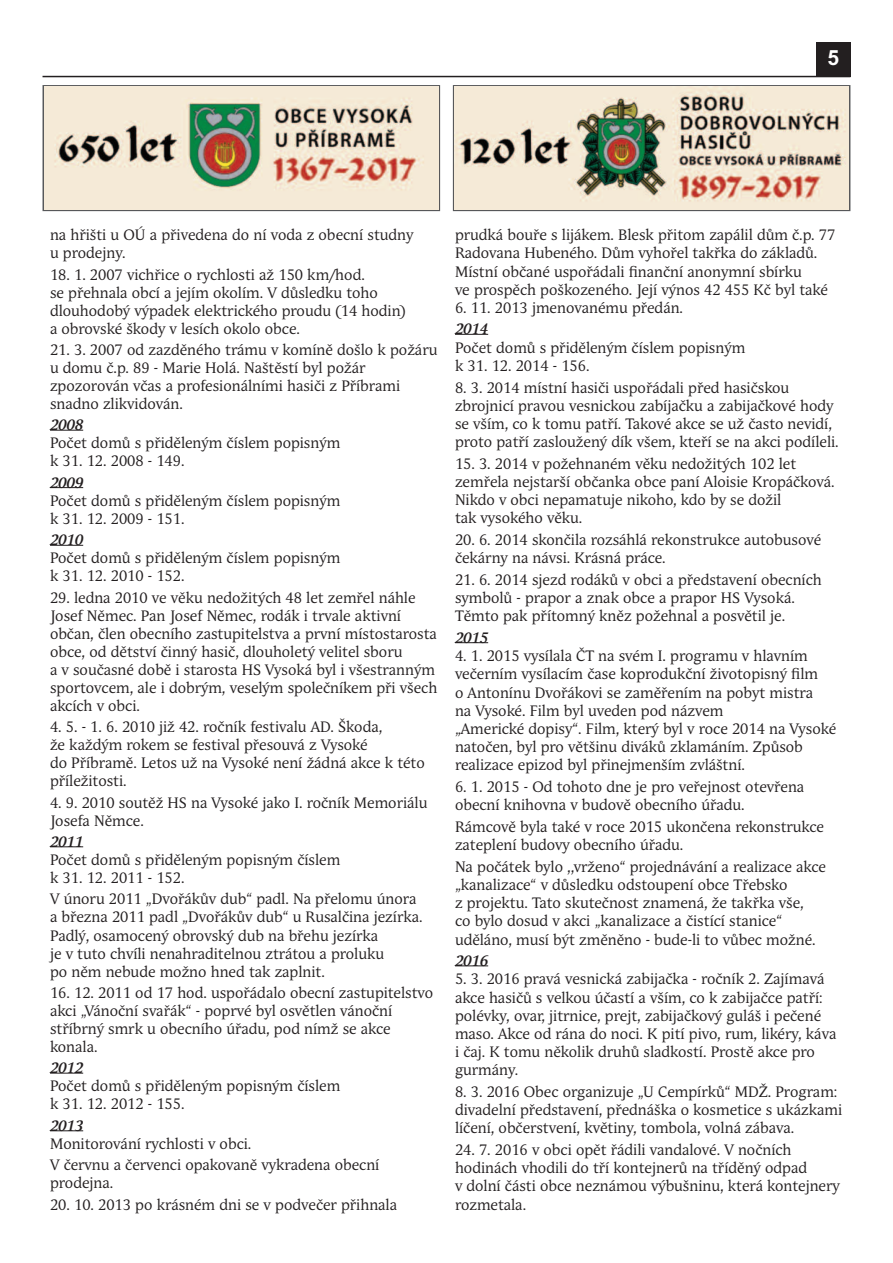
<style>
.page{position:relative;width:893px;height:1263px;background:#fff}
.page>*{position:absolute;margin:0;border:0;box-sizing:border-box;transform-origin:0 0}
.t1{font:700 21px "Arial";color:#fff}
.t2{font:15px/18.1px "Andulka Book Pro";color:#231f20}
.t3{font:italic 700 15px "Andulka Book Pro";color:#231f20}
</style>
<div class="page">
<hr style="left:43px;top:76px;width:807px;height:1px;background:#231f20">
<div style="left:816px;top:43px;width:34px;height:34px;background:#231f20"></div>
<div style="left:43px;top:85px;width:397px;height:126px;border:2px solid #57585a"></div>
<img style="left:44px;top:87px;width:395px;height:123px">
<div style="left:453px;top:85px;width:397px;height:126px;border:2px solid #57585a"></div>
<img style="left:454px;top:87px;width:395px;height:123px">
<hr style="left:50px;top:430px;width:33px;height:1px;background:#231f20">
<hr style="left:50px;top:487px;width:33px;height:1px;background:#231f20">
<hr style="left:50px;top:545px;width:33px;height:1px;background:#231f20">
<hr style="left:50px;top:846px;width:33px;height:1px;background:#231f20">
<hr style="left:50px;top:1073px;width:33px;height:1px;background:#231f20">
<hr style="left:50px;top:1130px;width:33px;height:1px;background:#231f20">
<hr style="left:455px;top:334px;width:33px;height:1px;background:#231f20">
<hr style="left:455px;top:642px;width:33px;height:1px;background:#231f20">
<hr style="left:455px;top:966px;width:33px;height:1px;background:#231f20">
<h1 class="t1" style="left:828px;top:45px;width:13px">5</h1>
<p class="t2" style="left:50px;top:227px;width:365px">na hřišti u OÚ a přivedena do ní voda z obecní studny u prodejny.</p>
<p class="t2" style="left:50px;top:267px;width:358px">18. 1. 2007 vichřice o rychlosti až 150 km/hod.<br>se přehnala obcí a jejím okolím. V důsledku toho dlouhodobý výpadek elektrického proudu (14 hodin) a obrovské škody v lesích okolo obce.</p>
<p class="t2" style="left:50px;top:342px;width:389px">21. 3. 2007 od zazděného trámu v komíně došlo k požáru u domu č.p. 89 - Marie Holá. Naštěstí byl požár zpozorován včas a profesionálními hasiči z Příbrami snadno zlikvidován.</p>
<p class="t3" style="left:50px;top:420px;width:35px">2008</p>
<p class="t2" style="left:50px;top:436px;width:292px">Počet domů s přiděleným číslem popisným k 31. 12. 2008 - 149.</p>
<p class="t3" style="left:50px;top:477px;width:35px">2009</p>
<p class="t2" style="left:50px;top:493px;width:292px">Počet domů s přiděleným číslem popisným k 31. 12. 2009 - 151.</p>
<p class="t3" style="left:50px;top:535px;width:35px">2010</p>
<p class="t2" style="left:50px;top:551px;width:292px">Počet domů s přiděleným číslem popisným k 31. 12. 2010 - 152.</p>
<p class="t2" style="left:50px;top:590px;width:389px">29. ledna 2010 ve věku nedožitých 48 let zemřel náhle Josef Němec. Pan Josef Němec, rodák i trvale aktivní občan, člen obecního zastupitelstva a první místostarosta obce, od dětství činný hasič, dlouholetý velitel sboru<br>a v současné době i starosta HS Vysoká byl i všestranným sportovcem, ale i dobrým, veselým společníkem při všech akcích v obci.</p>
<p class="t2" style="left:50px;top:719px;width:376px">4. 5. - 1. 6. 2010 již 42. ročník festivalu AD. Škoda,<br>že každým rokem se festival přesouvá z Vysoké<br>do Příbramě. Letos už na Vysoké není žádná akce k této příležitosti.</p>
<p class="t2" style="left:50px;top:795px;width:379px">4. 9. 2010 soutěž HS na Vysoké jako I. ročník Memoriálu<br>Josefa Němce.</p>
<p class="t3" style="left:50px;top:836px;width:35px">2011</p>
<p class="t2" style="left:50px;top:852px;width:292px">Počet domů s přiděleným popisným číslem k 31. 12. 2011 - 152.</p>
<p class="t2" style="left:50px;top:892px;width:374px">V únoru 2011 „Dvořákův dub“ padl. Na přelomu února a března 2011 padl „Dvořákův dub“ u Rusalčina jezírka.<br>Padlý, osamocený obrovský dub na břehu jezírka<br>je v tuto chvíli nenahraditelnou ztrátou a proluku<br>po něm nebude možno hned tak zaplnit.</p>
<p class="t2" style="left:50px;top:985px;width:385px">16. 12. 2011 od 17 hod. uspořádalo obecní zastupitelstvo akci „Vánoční svařák“ - poprvé byl osvětlen vánoční stříbrný smrk u obecního úřadu, pod nímž se akce konala.</p>
<p class="t3" style="left:50px;top:1062px;width:35px">2012</p>
<p class="t2" style="left:50px;top:1079px;width:292px">Počet domů s přiděleným popisným číslem k 31. 12. 2012 - 155.</p>
<p class="t3" style="left:50px;top:1120px;width:35px">2013</p>
<p class="t2" style="left:50px;top:1134px;width:331px;line-height:21.5px">Monitorování rychlosti v obci.<br>V červnu a červenci opakovaně vykradena obecní</p>
<p class="t2" style="left:50px;top:1175px;width:65px">prodejna.</p>
<p class="t2" style="left:50px;top:1197px;width:349px">20. 10. 2013 po krásném dni se v podvečer přihnala</p>
<p class="t2" style="left:455px;top:227px;width:382px">prudká bouře s lijákem. Blesk přitom zapálil dům č.p. 77<br>Radovana Hubeného. Dům vyhořel takřka do základů.<br>Místní občané uspořádali finanční anonymní sbírku<br>ve prospěch poškozeného. Její výnos 42 455 Kč byl také</p>
<p class="t2" style="left:455px;top:300px;width:230px">6. 11. 2013 jmenovanému předán.</p>
<p class="t3" style="left:455px;top:324px;width:35px">2014</p>
<p class="t2" style="left:455px;top:340px;width:292px">Počet domů s přiděleným číslem popisným k 31. 12. 2014 - 156.</p>
<p class="t2" style="left:455px;top:380px;width:385px">8. 3. 2014 místní hasiči uspořádali před hasičskou zbrojnicí pravou vesnickou zabíjačku a zabijačkové hody se vším, co k tomu patří. Takové akce se už často nevidí, proto patří zasloužený dík všem, kteří se na akci podíleli.</p>
<p class="t2" style="left:455px;top:456px;width:381px">15. 3. 2014 v požehnaném věku nedožitých 102 let zemřela nejstarší občanka obce paní Aloisie Kropáčková.<br>Nikdo v obci nepamatuje nikoho, kdo by se dožil<br>tak vysokého věku.</p>
<p class="t2" style="left:455px;top:532px;width:368px">20. 6. 2014 skončila rozsáhlá rekonstrukce autobusové čekárny na návsi. Krásná práce.</p>
<p class="t2" style="left:455px;top:572px;width:368px">21. 6. 2014 sjezd rodáků v obci a představení obecních symbolů - prapor a znak obce a prapor HS Vysoká.<br>Těmto pak přítomný kněz požehnal a posvětil je.</p>
<p class="t3" style="left:455px;top:632px;width:35px">2015</p>
<p class="t2" style="left:455px;top:648px;width:383px">4. 1. 2015 vysílala ČT na svém I. programu v hlavním večerním vysílacím čase koprodukční životopisný film<br>o Antonínu Dvořákovi se zaměřením na pobyt mistra<br>na Vysoké. Film byl uveden pod názvem<br>„Americké dopisy“. Film, který byl v roce 2014 na Vysoké natočen, byl pro většinu diváků zklamáním. Způsob realizace epizod byl přinejmenším zvláštní.</p>
<p class="t2" style="left:455px;top:779px;width:351px">6. 1. 2015 - Od tohoto dne je pro veřejnost otevřena obecní knihovna v budově obecního úřadu.</p>
<p class="t2" style="left:455px;top:819px;width:371px">Rámcově byla také v roce 2015 ukončena rekonstrukce zateplení budovy obecního úřadu.</p>
<p class="t2" style="left:455px;top:859px;width:372px">Na počátek bylo ,,vrženo“ projednávání a realizace akce „kanalizace“ v důsledku odstoupení obce Třebsko<br>z projektu. Tato skutečnost znamená, že takřka vše,<br>co bylo dosud v akci „kanalizace a čistící stanice“ uděláno, musí být změněno - bude-li to vůbec možné.</p>
<p class="t3" style="left:455px;top:955px;width:35px">2016</p>
<p class="t2" style="left:455px;top:972px;width:383px">5. 3. 2016 pravá vesnická zabijačka - ročník 2. Zajímavá akce hasičů s velkou účastí a vším, co k zabijačce patří: polévky, ovar, jitrnice, prejt, zabijačkový guláš i pečené maso. Akce od rána do noci. K pití pivo, rum, likéry, káva i čaj. K tomu několik druhů sladkostí. Prostě akce pro gurmány.</p>
<p class="t2" style="left:455px;top:1084px;width:389px">8. 3. 2016 Obec organizuje „U Cempírků“ MDŽ. Program: divadelní představení, přednáška o kosmetice s ukázkami líčení, občerstvení, květiny, tombola, volná zábava.</p>
<p class="t2" style="left:455px;top:1142px;width:386px">24. 7. 2016 v obci opět řádili vandalové. V nočních hodinách vhodili do tří kontejnerů na tříděný odpad<br>v dolní části obce neznámou výbušninu, která kontejnery rozmetala.</p>
</div>
